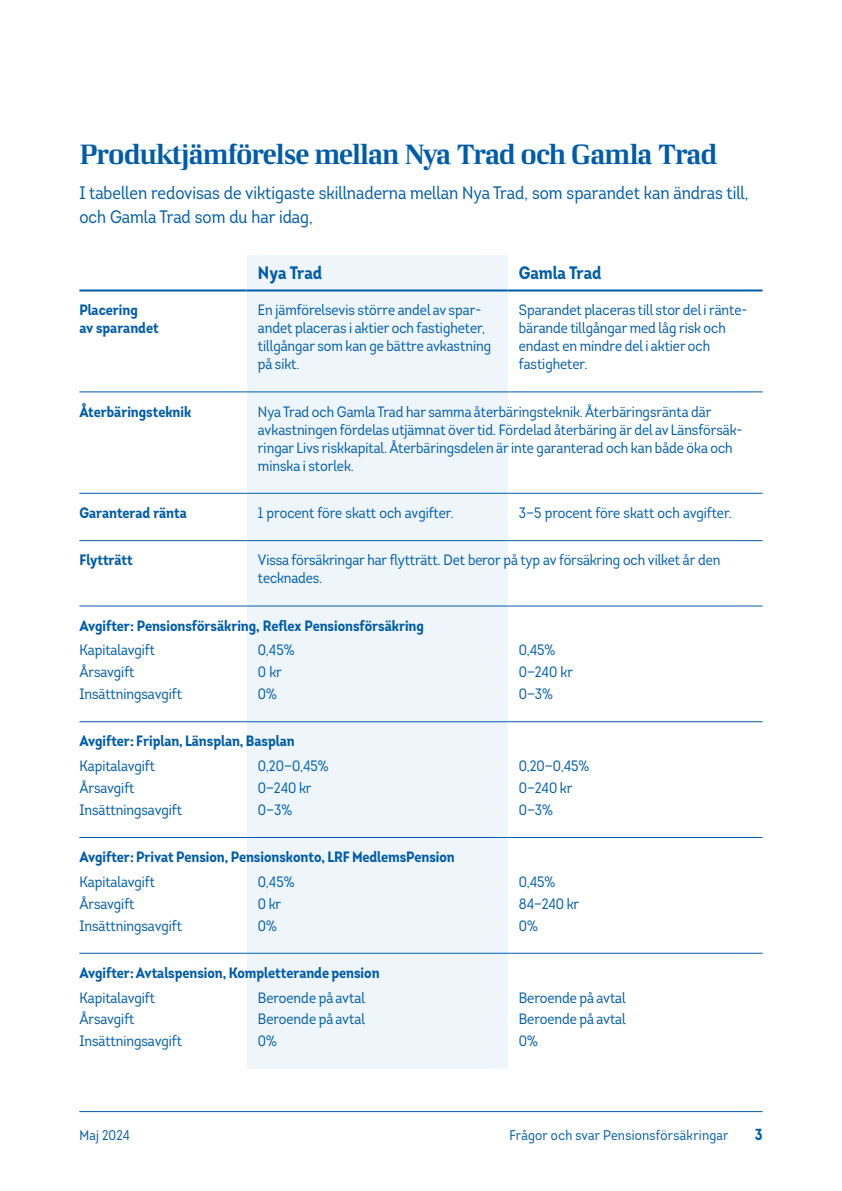
<style>
.page{position:relative;width:842px;height:1191px;background:#fff}
.page>*{position:absolute;margin:0;border:0;box-sizing:border-box;transform-origin:0 0}
._23__Rubrik_4{font:28px "LF Rubrik 2";letter-spacing:-.045em;color:#005ca9}
._23__Brödtext{font:18px/24px "Intro Cond";color:#005ca9}
._23__Faktaruta_rubrik{font:700 18px "Intro Cond";color:#005ca9}
.t1{font:700 16px "Intro Cond";color:#005ca9}
.Tabell_vänster{font:15px/18px "Intro Cond";color:#005ca9}
._23__Tabell_text_7_pt{font:15px/18px "Intro Cond";letter-spacing:-.005em;color:#005ca9}
.Tabell_vänster-2{font:700 15px "Intro Cond";color:#005ca9}
._23__Tabell_text_fet_7_5_pt{font:700 15px/18px "Intro Cond";color:#005ca9}
._23__Tabell_text_fet_7_5_pt-2{font:15px "Intro Cond";color:#005ca9}
.t2{font:14px "Intro Cond";letter-spacing:.02em;color:#005ca9}
</style>
<div class="page">
<div style="left:247px;top:255px;width:260px;height:814px;background:#eef6fc"></div>
<hr style="left:79px;top:289px;width:168px;height:2px;background:#005ca9">
<hr style="left:247px;top:289px;width:260px;height:2px;background:#005ca9">
<hr style="left:507px;top:289px;width:256px;height:2px;background:#005ca9">
<hr style="left:79px;top:391px;width:168px;height:1px;background:#005ca9">
<hr style="left:247px;top:391px;width:260px;height:1px;background:#005ca9">
<hr style="left:507px;top:391px;width:256px;height:1px;background:#005ca9">
<hr style="left:79px;top:493px;width:168px;height:1px;background:#005ca9">
<hr style="left:247px;top:493px;width:260px;height:1px;background:#005ca9">
<hr style="left:507px;top:493px;width:256px;height:1px;background:#005ca9">
<hr style="left:79px;top:540px;width:168px;height:1px;background:#005ca9">
<hr style="left:247px;top:540px;width:260px;height:1px;background:#005ca9">
<hr style="left:507px;top:540px;width:256px;height:1px;background:#005ca9">
<hr style="left:79px;top:605px;width:168px;height:1px;background:#005ca9">
<hr style="left:247px;top:605px;width:260px;height:1px;background:#005ca9">
<hr style="left:507px;top:605px;width:256px;height:1px;background:#005ca9">
<hr style="left:79px;top:721px;width:168px;height:1px;background:#005ca9">
<hr style="left:247px;top:721px;width:260px;height:1px;background:#005ca9">
<hr style="left:507px;top:721px;width:256px;height:1px;background:#005ca9">
<hr style="left:79px;top:837px;width:168px;height:1px;background:#005ca9">
<hr style="left:247px;top:837px;width:260px;height:1px;background:#005ca9">
<hr style="left:507px;top:837px;width:256px;height:1px;background:#005ca9">
<hr style="left:79px;top:953px;width:168px;height:1px;background:#005ca9">
<hr style="left:247px;top:953px;width:260px;height:1px;background:#005ca9">
<hr style="left:507px;top:953px;width:256px;height:1px;background:#005ca9">
<hr style="left:79px;top:1111px;width:684px;height:1px;background:#005ca9">
<h4 class="_23__Rubrik_4" style="left:79px;top:137px;width:639px">Produktjämförelse mellan Nya Trad och Gamla Trad</h4>
<p class="_23__Brödtext" style="left:79px;top:181px;width:671px">I tabellen redovisas de viktigaste skillnaderna mellan Nya Trad, som sparandet kan ändras till, och Gamla Trad som du har idag,</p>
<h5 class="_23__Faktaruta_rubrik" style="left:258px;top:261px;width:66px">Nya Trad</h5>
<h5 class="_23__Faktaruta_rubrik" style="left:519px;top:261px;width:84px">Gamla Trad</h5>
<p class="_23__Tabell_text_fet_7_5_pt" style="left:79px;top:301px;width:81px">Placering<br>av sparandet</p>
<p class="Tabell_vänster" style="left:258px;top:301px;width:235px">En jämförelsevis större andel av spar&shy;andet placeras i aktier och fastigheter, tillgångar som kan ge bättre avkastning på sikt.</p>
<p class="Tabell_vänster" style="left:519px;top:301px;width:230px">Sparandet placeras till stor del i ränte&shy;bärande tillgångar med låg risk och endast en mindre del i aktier och fastigheter.</p>
<p class="Tabell_vänster-2" style="left:79px;top:402px;width:113px">Återbäringsteknik</p>
<p class="Tabell_vänster" style="left:258px;top:402px;width:486px">Nya Trad och Gamla Trad har samma återbäringsteknik. Återbäringsränta där avkastningen fördelas utjämnat över tid. Fördelad återbäring är del av Länsförsäk&shy;ringar Livs riskkapital. Återbäringsdelen är inte garanterad och kan både öka och minska i storlek.</p>
<p class="_23__Tabell_text_fet_7_5_pt" style="left:79px;top:504px;width:109px">Garanterad ränta</p>
<p class="_23__Tabell_text_7_pt" style="left:258px;top:504px;width:197px">1 procent före skatt och avgifter.</p>
<p class="_23__Tabell_text_7_pt" style="left:519px;top:504px;width:215px">3—5 procent före skatt och avgifter.</p>
<p class="_23__Tabell_text_fet_7_5_pt" style="left:79px;top:551px;width:55px">Flytträtt</p>
<p class="_23__Tabell_text_7_pt" style="left:258px;top:551px;width:464px">Vissa försäkringar har flytträtt. Det beror på typ av försäkring och vilket år den tecknades.</p>
<p class="_23__Tabell_text_fet_7_5_pt" style="left:79px;top:616px;width:346px">Avgifter: Pensionsförsäkring, Reflex Pensionsförsäkring</p>
<p class="_23__Tabell_text_fet_7_5_pt-2" style="left:79px;top:641px;width:77px">Kapitalavgift</p>
<p class="_23__Tabell_text_7_pt" style="left:258px;top:641px;width:38px">0,45%</p>
<p class="_23__Tabell_text_7_pt" style="left:519px;top:641px;width:38px">0,45%</p>
<p class="_23__Tabell_text_fet_7_5_pt-2" style="left:79px;top:663px;width:57px">Årsavgift</p>
<p class="_23__Tabell_text_7_pt" style="left:258px;top:663px;width:25px">0 kr</p>
<p class="_23__Tabell_text_7_pt" style="left:519px;top:663px;width:56px">0—240 kr</p>
<p class="_23__Tabell_text_fet_7_5_pt-2" style="left:79px;top:684px;width:104px">Insättningsavgift</p>
<p class="_23__Tabell_text_7_pt" style="left:258px;top:685px;width:21px">0%</p>
<p class="_23__Tabell_text_7_pt" style="left:519px;top:685px;width:36px">0—3%</p>
<p class="Tabell_vänster-2" style="left:79px;top:731px;width:217px">Avgifter: Friplan, Länsplan, Basplan</p>
<p class="Tabell_vänster" style="left:79px;top:757px;width:77px">Kapitalavgift</p>
<p class="Tabell_vänster" style="left:258px;top:757px;width:72px">0,20—0,45%</p>
<p class="Tabell_vänster" style="left:519px;top:757px;width:72px">0,20—0,45%</p>
<p class="Tabell_vänster" style="left:79px;top:779px;width:57px">Årsavgift</p>
<p class="Tabell_vänster" style="left:258px;top:779px;width:55px">0—240 kr</p>
<p class="Tabell_vänster" style="left:519px;top:779px;width:55px">0—240 kr</p>
<p class="Tabell_vänster" style="left:79px;top:800px;width:104px">Insättningsavgift</p>
<p class="Tabell_vänster" style="left:258px;top:800px;width:36px">0—3%</p>
<p class="Tabell_vänster" style="left:519px;top:800px;width:36px">0—3%</p>
<p class="Tabell_vänster-2" style="left:79px;top:847px;width:377px">Avgifter: Privat Pension, Pensionskonto, LRF MedlemsPension</p>
<p class="Tabell_vänster" style="left:79px;top:872px;width:77px">Kapitalavgift</p>
<p class="Tabell_vänster" style="left:258px;top:872px;width:38px">0,45%</p>
<p class="Tabell_vänster" style="left:519px;top:872px;width:38px">0,45%</p>
<p class="Tabell_vänster" style="left:79px;top:894px;width:57px">Årsavgift</p>
<p class="Tabell_vänster" style="left:258px;top:894px;width:25px">0 kr</p>
<p class="Tabell_vänster" style="left:519px;top:894px;width:62px">84—240 kr</p>
<p class="Tabell_vänster" style="left:79px;top:916px;width:104px">Insättningsavgift</p>
<p class="Tabell_vänster" style="left:258px;top:916px;width:21px">0%</p>
<p class="Tabell_vänster" style="left:519px;top:916px;width:21px">0%</p>
<p class="Tabell_vänster-2" style="left:79px;top:963px;width:302px">Avgifter: Avtalspension, Kompletterande pension</p>
<p class="Tabell_vänster" style="left:79px;top:988px;width:77px">Kapitalavgift</p>
<p class="Tabell_vänster" style="left:258px;top:988px;width:108px">Beroende på avtal</p>
<p class="Tabell_vänster" style="left:519px;top:988px;width:108px">Beroende på avtal</p>
<p class="Tabell_vänster" style="left:79px;top:1010px;width:57px">Årsavgift</p>
<p class="Tabell_vänster" style="left:258px;top:1010px;width:108px">Beroende på avtal</p>
<p class="Tabell_vänster" style="left:519px;top:1009px;width:108px">Beroende på avtal</p>
<p class="Tabell_vänster" style="left:79px;top:1032px;width:104px">Insättningsavgift</p>
<p class="Tabell_vänster" style="left:258px;top:1032px;width:21px">0%</p>
<p class="Tabell_vänster" style="left:519px;top:1031px;width:21px">0%</p>
<p class="t2" style="left:79px;top:1126px;width:52px">Maj 2024</p>
<p class="t2" style="left:509px;top:1126px;width:221px">Frågor och svar Pensionsförsäkringar</p>
<p class="t1" style="left:755px;top:1124px;width:9px">3</p>
</div>
